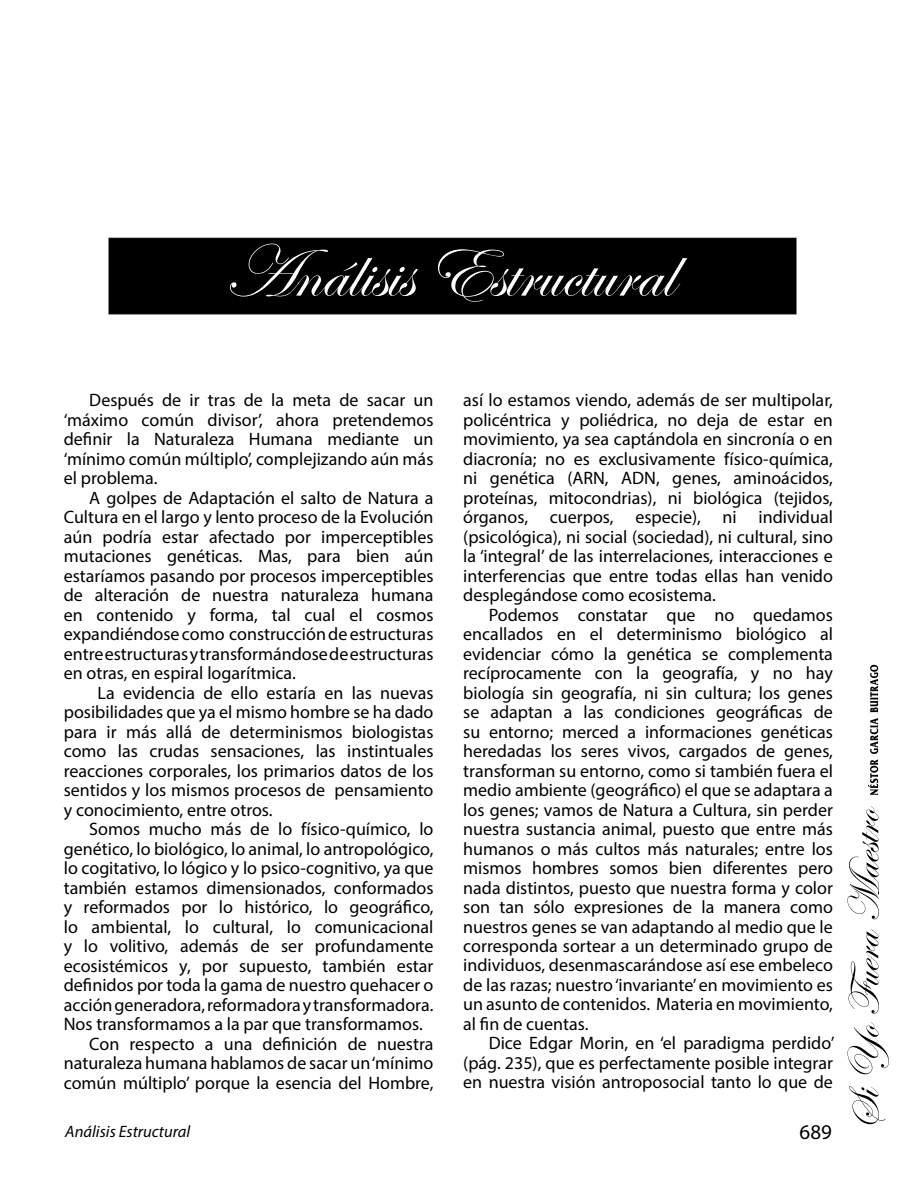
<style>
.page{position:relative;width:918px;height:1188px;background:#fff}
.page>*{position:absolute;margin:0;border:0;box-sizing:border-box;transform-origin:0 0}
.t1{font:75px "Edwardian Script ITC";color:#fff}
.t2{font:21px "Myriad Pro";color:#000}
.t3{font:18px/19.5px "Myriad Pro";color:#000;text-align:justify}
.t4{font:italic 16.5px "Myriad Pro";color:#000}
</style>
<div class="page">
<svg style="left:849px;top:1086px;width:36px;height:38px"></svg>
<svg style="left:848px;top:1022px;width:41px;height:52px"></svg>
<svg style="left:849px;top:929px;width:30px;height:85px"></svg>
<svg style="left:847px;top:806px;width:32px;height:113px"></svg>
<svg style="left:868px;top:718px;width:10px;height:77px"></svg>
<svg style="left:870px;top:665px;width:8px;height:47px"></svg>
<div style="left:109px;top:238px;width:687px;height:76px;background:#000;border:1px solid #000"></div>
<h1 class="t1" style="left:223px;top:231px;width:451px">Análisis Estructural</h1>
<p class="t3" style="left:64px;top:390px;width:371px;text-indent:26px">Después de ir tras de la meta de sacar un ‘máximo común divisor’, ahora pretendemos definir la Naturaleza Humana mediante un ‘mínimo común múltiplo’, complejizando aún más el problema.</p>
<p class="t3" style="left:64px;top:488px;width:371px;text-indent:26px">A golpes de Adaptación el salto de Natura a Cultura en el largo y lento proceso de la Evolución aún podría estar afectado por imperceptibles mutaciones genéticas. Mas, para bien aún estaríamos pasando por procesos imperceptibles de alteración de nuestra naturaleza humana en contenido y forma, tal cual el cosmos expandiéndose como construcción de estructuras entre estructuras y transformándose de estructuras en otras, en espiral logarítmica.</p>
<p class="t3" style="left:64px;top:683px;width:371px;text-indent:34px">La evidencia de ello estaría en las nuevas posibilidades que ya el mismo hombre se ha dado para ir más allá de determinismos biologistas como las crudas sensaciones, las instintuales reacciones corporales, los primarios datos de los sentidos y los mismos procesos de pensamiento y conocimiento, entre otros.</p>
<p class="t3" style="left:89px;top:819px;width:346px">Somos mucho más de lo físico-químico, lo</p>
<p class="t3" style="left:64px;top:839px;width:371px">genético, lo biológico, lo animal, lo antropológico,</p>
<p class="t3" style="left:64px;top:858px;width:371px">lo cogitativo, lo lógico y lo psico-cognitivo, ya que</p>
<p class="t3" style="left:64px;top:878px;width:371px">también estamos dimensionados, conformados</p>
<p class="t3" style="left:64px;top:897px;width:371px">y reformados por lo histórico, lo geográfico,</p>
<p class="t3" style="left:64px;top:917px;width:371px">lo ambiental, lo cultural, lo comunicacional</p>
<p class="t3" style="left:64px;top:936px;width:371px">y lo volitivo, además de ser profundamente</p>
<p class="t3" style="left:64px;top:956px;width:371px">ecosistémicos y, por supuesto, también estar</p>
<p class="t3" style="left:64px;top:975px;width:371px">definidos por toda la gama de nuestro quehacer o</p>
<p class="t3" style="left:64px;top:995px;width:371px">acción generadora, reformadora y transformadora.</p>
<p class="t3" style="left:64px;top:1014px;width:360px">Nos transformamos a la par que transformamos.</p>
<p class="t3" style="left:89px;top:1034px;width:346px">Con respecto a una definición de nuestra</p>
<p class="t3" style="left:64px;top:1053px;width:371px">naturaleza humana hablamos de sacar un ‘mínimo</p>
<p class="t3" style="left:64px;top:1073px;width:371px">común múltiplo’ porque la esencia del Hombre,</p>
<p class="t3" style="left:463px;top:390px;width:371px">así lo estamos viendo, además de ser multipolar, policéntrica y poliédrica, no deja de estar en movimiento, ya sea captándola en sincronía o en diacronía; no es exclusivamente físico-química, ni genética (ARN, ADN, genes, aminoácidos, proteínas, mitocondrias), ni biológica (tejidos, órganos, cuerpos, especie), ni individual (psicológica), ni social (sociedad), ni cultural, sino la ‘integral’ de las interrelaciones, interacciones e interferencias que entre todas ellas han venido desplegándose como ecosistema.</p>
<p class="t3" style="left:463px;top:605px;width:371px;text-indent:26px">Podemos constatar que no quedamos encallados en el determinismo biológico al evidenciar cómo la genética se complementa recíprocamente con la geografía, y no hay biología sin geografía, ni sin cultura; los genes se adaptan a las condiciones geográficas de su entorno; merced a informaciones genéticas heredadas los seres vivos, cargados de genes, transforman su entorno, como si también fuera el medio ambiente (geográfico) el que se adaptara a los genes; vamos de Natura a Cultura, sin perder nuestra sustancia animal, puesto que entre más humanos o más cultos más naturales; entre los mismos hombres somos bien diferentes pero nada distintos, puesto que nuestra forma y color son tan sólo expresiones de la manera como nuestros genes se van adaptando al medio que le corresponda sortear a un determinado grupo de individuos, desenmascarándose así ese embeleco de las razas; nuestro ‘invariante’ en movimiento es un asunto de contenidos. Materia en movimiento, al fin de cuentas.</p>
<p class="t3" style="left:463px;top:1033px;width:373px;text-indent:26px">Dice Edgar Morin, en ‘el paradigma perdido’ (pág. 235), que es perfectamente posible integrar en nuestra visión antroposocial tanto lo que de</p>
<p class="t4" style="left:65px;top:1121px;width:126px">Análisis Estructural</p>
<p class="t2" style="left:800px;top:1119px;width:34px">689</p>
</div>
